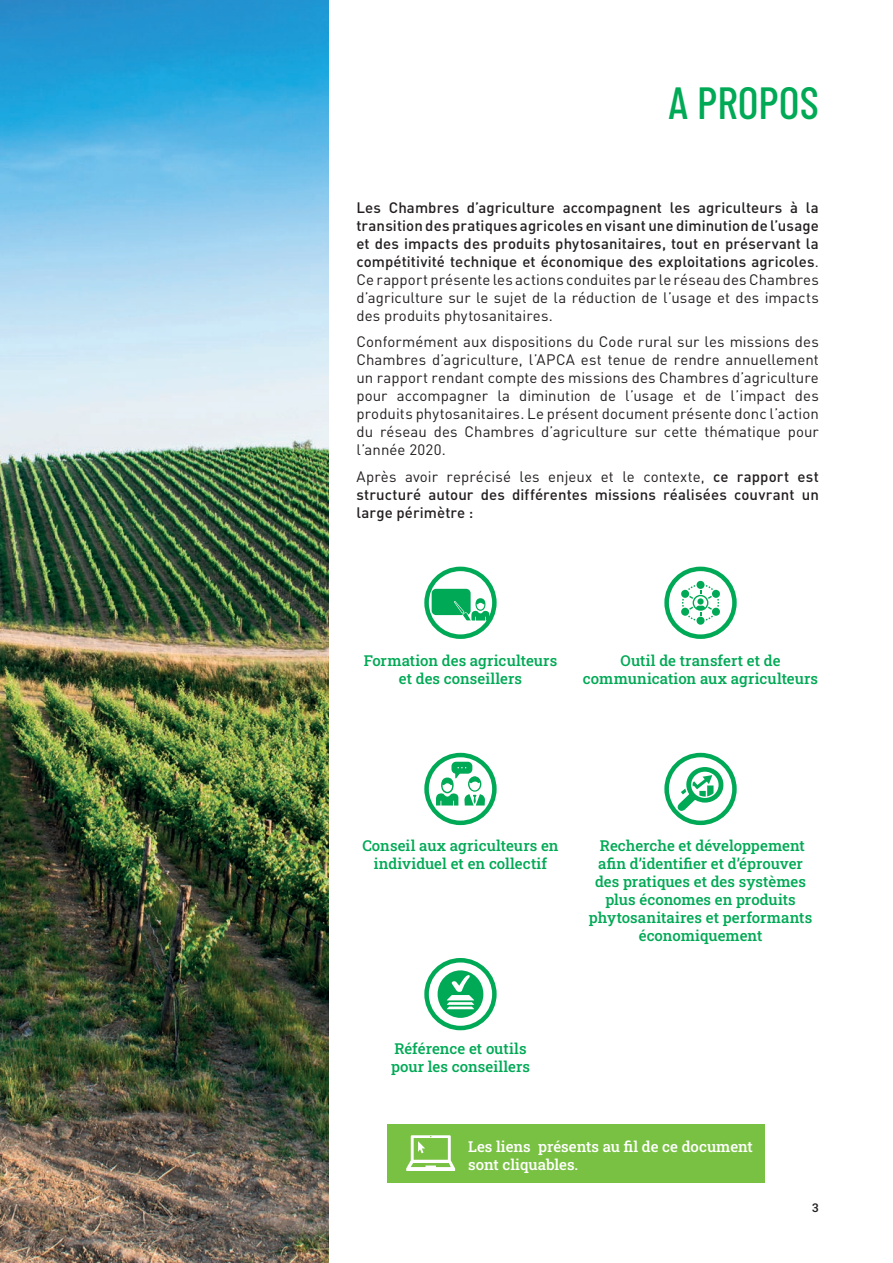
<style>
.page{position:relative;width:893px;height:1263px;background:#fff}
.page>*{position:absolute;margin:0;border:0;box-sizing:border-box;transform-origin:0 0}
.t1{font:500 45px "Barlow Condensed";color:#00a955}
.t2{font:500 15px/18px "DIN Pro";letter-spacing:.005em;color:#231f20;text-align:justify}
.t3{font:15px/18px "DIN Pro";letter-spacing:.005em;color:#231f20;text-align:justify}
.t4{font:15px/18px "Roboto Slab";letter-spacing:.005em;color:#00a955;text-align:center}
.t5{font:15px/18px "Roboto Slab";color:#fff}
.t6{font:12px "Roboto Slab";color:#231f20}
.s1{font-weight:400}
</style>
<div class="page">
<div style="left:664px;top:567px;width:73px;height:72px;border:4px solid #00a955;border-radius:50%"></div>
<div style="left:664px;top:753px;width:73px;height:72px;border:4px solid #00a955;border-radius:50%"></div>
<div style="left:424px;top:567px;width:73px;height:72px;border:4px solid #00a955;border-radius:50%"></div>
<div style="left:424px;top:753px;width:73px;height:72px;border:4px solid #00a955;border-radius:50%"></div>
<div style="left:424px;top:958px;width:73px;height:72px;border:4px solid #00a955;border-radius:50%"></div>
<img style="left:0;top:0;width:328px;height:1263px">
<svg style="left:436px;top:762px;width:49px;height:43px"></svg>
<svg style="left:677px;top:767px;width:48px;height:44px"></svg>
<svg style="left:438px;top:970px;width:45px;height:48px"></svg>
<div style="left:696px;top:581px;width:8px;height:8px;background:#00a955;border-radius:50%"></div>
<svg style="left:681px;top:585px;width:39px;height:40px"></svg>
<div style="left:432px;top:589px;width:39px;height:26px;background:#00a955;border-radius:5px"></div>
<svg style="left:454px;top:598px;width:36px;height:23px"></svg>
<div style="left:387px;top:1124px;width:378px;height:58px;background:#79c142"></div>
<svg style="left:406px;top:1135px;width:49px;height:36px"></svg>
<h1 class="t1" style="left:668px;top:71px;width:152px">A PROPOS</h1>
<p class="t2" style="left:356px;top:197px;width:464px">Les Chambres d’agriculture accompagnent les agriculteurs à la transition des pratiques agricoles en visant une diminution de l’usage et des impacts des produits phytosanitaires, tout en préservant la compétitivité technique et économique des exploitations agricoles<span class="s1">.<br>Ce rapport présente les actions conduites par le réseau des Chambres d’agriculture sur le sujet de la réduction de l’usage et des impacts des produits phytosanitaires.</span></p>
<p class="t3" style="left:356px;top:331px;width:464px">Conformément aux dispositions du Code rural sur les missions des Chambres d’agriculture, l’APCA est tenue de rendre annuellement un rapport rendant compte des missions des Chambres d’agriculture pour accompagner la diminution de l’usage et de l’impact des produits phytosanitaires. Le présent document présente donc l’action du réseau des Chambres d’agriculture sur cette thématique pour l’année 2020.</p>
<p class="t2" style="left:356px;top:466px;width:464px"><span class="s1">Après avoir reprécisé les enjeux et le contexte,</span> ce rapport est structuré autour des différentes missions réalisées couvrant un large périmètre :</p>
<p class="t4" style="left:364px;top:651px;width:195px">Formation des agriculteurs et des conseillers</p>
<p class="t4" style="left:583px;top:651px;width:237px">Outil de transfert et de communication aux agriculteurs</p>
<p class="t4" style="left:362px;top:837px;width:198px">Conseil aux agriculteurs en individuel et en collectif</p>
<p class="t4" style="left:589px;top:837px;width:225px">Recherche et développement afin d’identifier et d’éprouver des pratiques et des systèmes plus économes en produits phytosanitaires et performants économiquement</p>
<p class="t4" style="left:391px;top:1039px;width:140px;text-align:left">Référence et outils pour les conseillers</p>
<p class="t5" style="left:468px;top:1137px;width:286px">Les liens présents au fil de ce document sont cliquables.</p>
<p class="t6" style="left:812px;top:1199px;width:8px">3</p>
</div>
